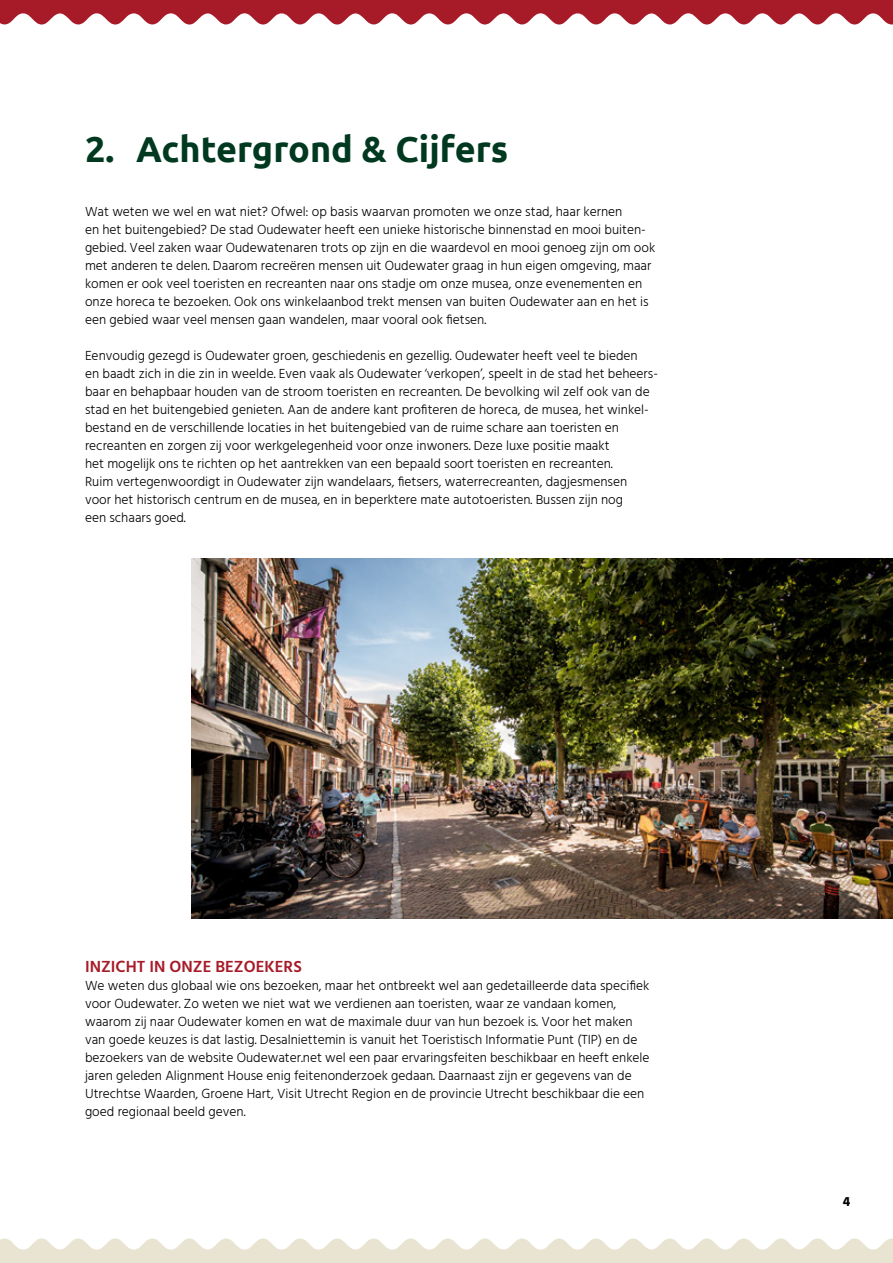
<style>
.page{position:relative;width:893px;height:1263px;background:#fff}
.page>*{position:absolute;margin:0;border:0;box-sizing:border-box;transform-origin:0 0}
.t1{font:700 36px "Ubuntu";color:#003920}
.t2{font:600 16.5px "Hind";color:#a71b28}
.t3{font:300 13.5px/18px "Hind";color:#000}
.t4{font:700 13.5px "Hind";color:#000}
</style>
<div class="page">
<svg style="left:0;top:0;width:893px;height:25px"></svg>
<svg style="left:0;top:1238px;width:893px;height:25px"></svg>
<img style="left:191px;top:558px;width:702px;height:360px">
<h1 class="t1" style="left:85px;top:127px;width:425px">2. Achtergrond &amp; Cijfers</h1>
<p class="t3" style="left:85px;top:203px;width:572px">Wat weten we wel en wat niet? Ofwel: op basis waarvan promoten we onze stad, haar kernen<br>en het buitengebied? De stad Oudewater heeft een unieke historische binnenstad en mooi buiten&shy;gebied. Veel zaken waar Oudewatenaren trots op zijn en die waardevol en mooi genoeg zijn om ook met anderen te delen. Daarom recreëren mensen uit Oudewater graag in hun eigen omgeving, maar komen er ook veel toeristen en recreanten naar ons stadje om onze musea, onze evenementen en onze horeca te bezoeken. Ook ons winkelaanbod trekt mensen van buiten Oudewater aan en het is een gebied waar veel mensen gaan wandelen, maar vooral ook fietsen.</p>
<p class="t3" style="left:85px;top:347px;width:573px">Eenvoudig gezegd is Oudewater groen, geschiedenis en gezellig. Oudewater heeft veel te bieden<br>en baadt zich in die zin in weelde. Even vaak als Oudewater ‘verkopen’, speelt in de stad het beheers&shy;baar en behapbaar houden van de stroom toeristen en recreanten. De bevolking wil zelf ook van de stad en het buitengebied genieten. Aan de andere kant profiteren de horeca, de musea, het winkel&shy;bestand en de verschillende locaties in het buitengebied van de ruime schare aan toeristen en recreanten en zorgen zij voor werkgelegenheid voor onze inwoners. Deze luxe positie maakt<br>het mogelijk ons te richten op het aantrekken van een bepaald soort toeristen en recreanten.<br>Ruim vertegenwoordigt in Oudewater zijn wandelaars, fietsers, waterrecreanten, dagjesmensen voor het historisch centrum en de musea, en in beperktere mate autotoeristen. Bussen zijn nog<br>een schaars goed.</p>
<p class="t2" style="left:85px;top:955px;width:218px">INZICHT IN ONZE BEZOEKERS</p>
<p class="t3" style="left:85px;top:977px;width:566px">We weten dus globaal wie ons bezoeken, maar het ontbreekt wel aan gedetailleerde data specifiek voor Oudewater. Zo weten we niet wat we verdienen aan toeristen, waar ze vandaan komen, waarom zij naar Oudewater komen en wat de maximale duur van hun bezoek is. Voor het maken van goede keuzes is dat lastig. Desalniettemin is vanuit het Toeristisch Informatie Punt (TIP) en de bezoekers van de website Oudewater.net wel een paar ervaringsfeiten beschikbaar en heeft enkele jaren geleden Alignment House enig feitenonderzoek gedaan. Daarnaast zijn er gegevens van de Utrechtse Waarden, Groene Hart, Visit Utrecht Region en de provincie Utrecht beschikbaar die een goed regionaal beeld geven.</p>
<p class="t4" style="left:843px;top:1193px;width:9px">4</p>
</div>
